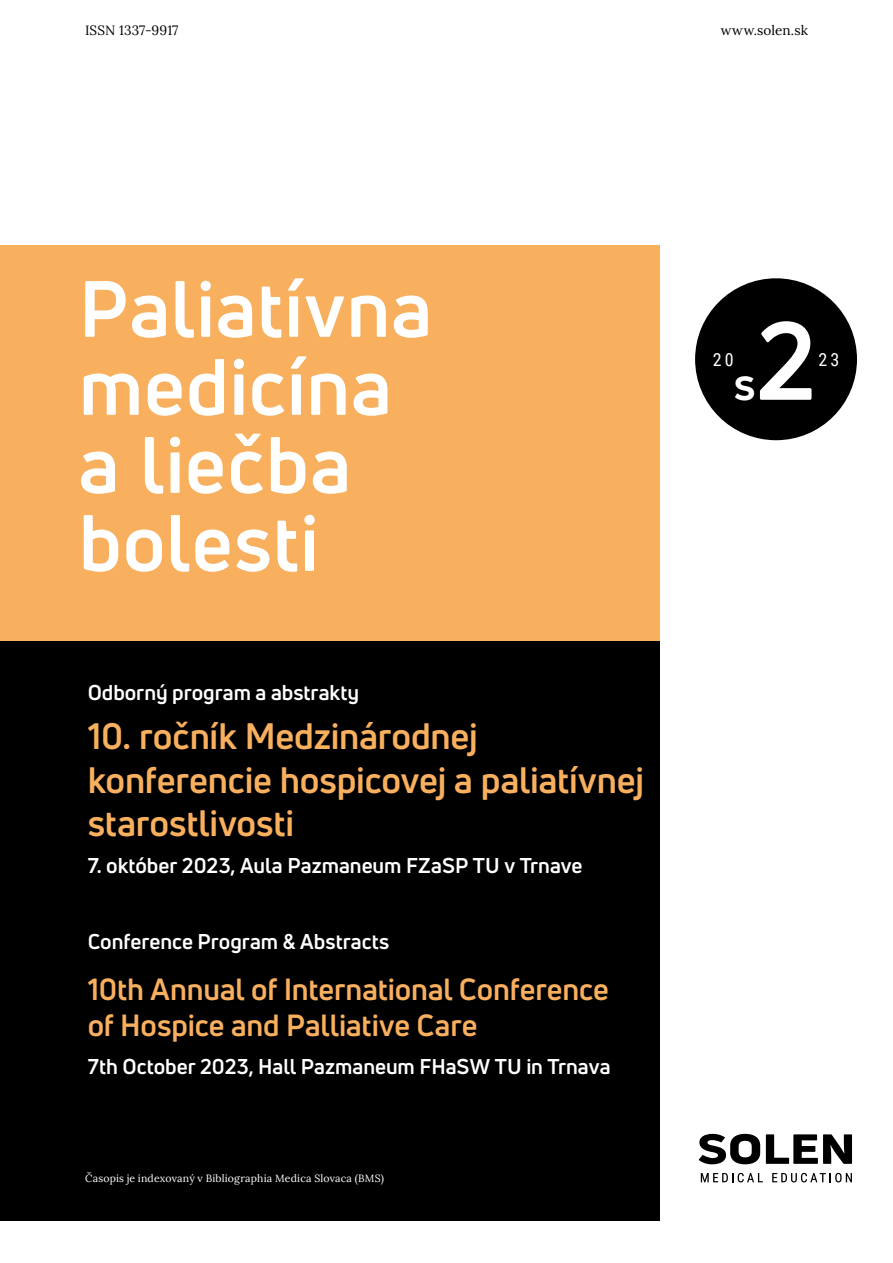
<style>
.page{position:relative;width:893px;height:1263px;background:#fff}
.page>*{position:absolute;margin:0;border:0;box-sizing:border-box;transform-origin:0 0}
.t1{font:700 108px "Uni Neue";color:#fff}
.t2{font:700 78px/78px "Uni Neue";letter-spacing:.015em;color:#fff}
.t3{font:700 45px "Uni Neue";color:#fff}
.t4{font:700 36px/43.2px "Uni Neue";letter-spacing:-.005em;color:#f8af5e}
.t5{font:700 30px/36px "Uni Neue";letter-spacing:-.005em;color:#f8af5e}
.t6{font:700 21px "Uni Neue";color:#fff}
.t7{font:18px "Roboto Condensed";color:#fff}
.t8{font:13.5px "Lora";letter-spacing:.005em;color:#000}
.t9{font:10.5px "Lora";letter-spacing:.015em;color:#fff}
</style>
<div class="page">
<div style="left:0;top:245px;width:659px;height:396px;background:#f8af5e"></div>
<div style="left:0;top:641px;width:659px;height:579px;background:#000"></div>
<div style="left:695px;top:278px;width:162px;height:162px;background:#000;border-radius:50%"></div>
<svg style="left:699px;top:1134px;width:61px;height:30px"></svg>
<svg style="left:766px;top:1134px;width:86px;height:30px"></svg>
<svg style="left:701px;top:1173px;width:62px;height:9px"></svg>
<svg style="left:772px;top:1173px;width:80px;height:9px"></svg>
<p class="t8" style="left:85px;top:20px;width:95px">ISSN 1337-9917</p>
<p class="t8" style="left:721px;top:20px;width:89px">www.solen.sk</p>
<h2 class="t2" style="left:79px;top:269px;width:355px">Paliatívna medicína a liečba bolesti</h2>
<p class="t6" style="left:88px;top:680px;width:273px">Odborný program a abstrakty</p>
<h3 class="t4" style="left:88px;top:714px;width:558px">10. ročník Medzinárodnej konferencie hospicovej a paliatívnej starostlivosti</h3>
<p class="t6" style="left:88px;top:852px;width:496px">7. október 2023, Aula Pazmaneum FZaSP TU v Trnave</p>
<p class="t6" style="left:88px;top:928px;width:303px">Conference Program &amp; Abstracts</p>
<h3 class="t5" style="left:88px;top:971px;width:523px">10th Annual of International Conference of Hospice and Palliative Care</h3>
<p class="t6" style="left:88px;top:1053px;width:524px">7th October 2023, Hall Pazmaneum FHaSW TU in Trnava</p>
<p class="t9" style="left:85px;top:1170px;width:300px">Časopis je indexovaný v Bibliographia Medica Slovaca (BMS)</p>
<h1 class="t1" style="left:756px;top:293px;width:62px">2</h1>
<p class="t7" style="left:713px;top:347px;width:22px">20</p>
<p class="t7" style="left:818px;top:347px;width:23px">23</p>
<h3 class="t3" style="left:734px;top:355px;width:23px">s</h3>
</div>
